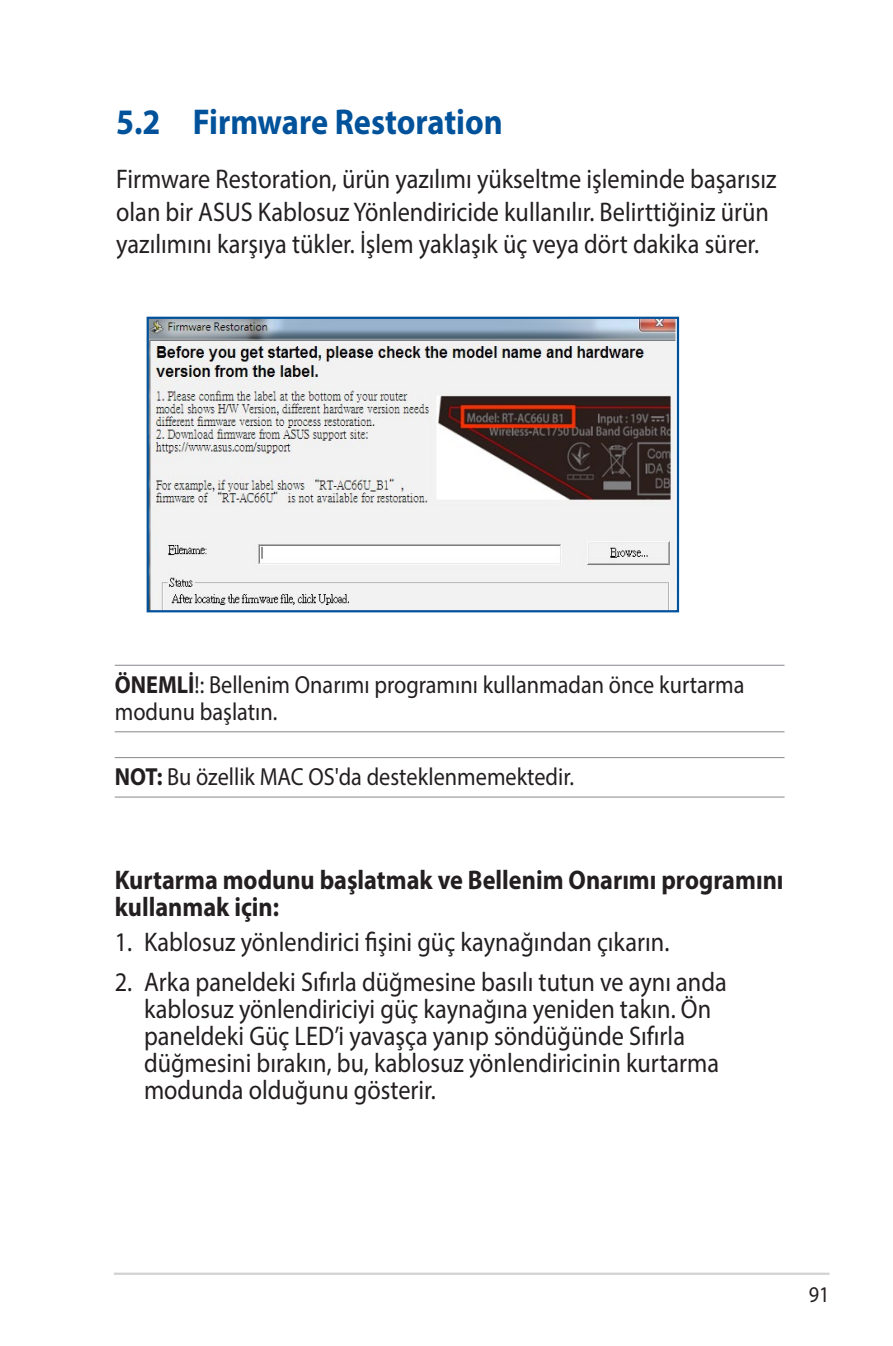
<style>
.page{position:relative;width:893px;height:1346px;background:#fff}
.page>*{position:absolute;margin:0;border:0;box-sizing:border-box;transform-origin:0 0}
.WL_Header_1{font:700 36px "Myriad Pro";color:#01529a;scale:.9 1}
.WL_Body_Text_-_List{font:27px/27px "Myriad Pro";color:#231f20;scale:.9 1}
.WL_Body_Text{font:27px/32.4px "Myriad Pro";color:#231f20;scale:.9 1}
.WL_Body_Text_-_Bold{font:700 27px/27px "Myriad Pro";color:#231f20;scale:.9 1}
.WL_Message{font:24.75px/27px "Myriad Pro";color:#231f20;scale:.9 1}
.t1{font:22.5px "Myriad Pro";color:#231f20;scale:.9 1}
.s1{font-weight:700}
</style>
<div class="page">
<hr style="left:114px;top:1272px;width:715px;height:3px;background:#d1d2d4">
<hr style="left:115px;top:665px;width:669px;height:1px;background:#939598">
<hr style="left:115px;top:731px;width:669px;height:1px;background:#939598">
<hr style="left:115px;top:757px;width:669px;height:1px;background:#939598">
<hr style="left:115px;top:796px;width:669px;height:1px;background:#939598">
<img style="left:150px;top:320px;width:526px;height:289px">
<div style="left:147px;top:317px;width:532px;height:295px;border:2px solid #01529a"></div>
<p class="WL_Header_1" style="left:116px;top:98px;width:431px">5.2 Firmware Restoration</p>
<p class="WL_Body_Text" style="left:116px;top:163px;width:735px">Firmware Restoration, ürün yazılımı yükseltme işleminde başarısız olan bir ASUS Kablosuz Yönlendiricide kullanılır. Belirttiğiniz ürün yazılımını karşıya tükler. İşlem yaklaşık üç veya dört dakika sürer.</p>
<p class="WL_Message" style="left:115px;top:670px;width:701px"><span class="s1">ÖNEMLİ</span>!: Bellenim Onarımı programını kullanmadan önce kurtarma modunu başlatın.</p>
<p class="WL_Message" style="left:115px;top:763px;width:512px"><span class="s1">NOT:</span> Bu özellik MAC OS'da desteklenmemektedir.</p>
<p class="WL_Body_Text_-_Bold" style="left:115px;top:865px;width:745px">Kurtarma modunu başlatmak ve Bellenim Onarımı programını kullanmak için:</p>
<p class="WL_Body_Text_-_List" style="left:115px;top:928px;width:618px">1. Kablosuz yönlendirici fişini güç kaynağından çıkarın.</p>
<p class="WL_Body_Text_-_List" style="left:144px;top:968px;width:649px;text-indent:-29px">2. Arka paneldeki Sıfırla düğmesine basılı tutun ve aynı anda kablosuz yönlendiriciyi güç kaynağına yeniden takın. Ön paneldeki Güç LED’i yavaşça yanıp söndüğünde Sıfırla düğmesini bırakın, bu, kablosuz yönlendiricinin kurtarma modunda olduğunu gösterir.</p>
<p class="t1" style="left:809px;top:1281px;width:25px">91</p>
</div>
